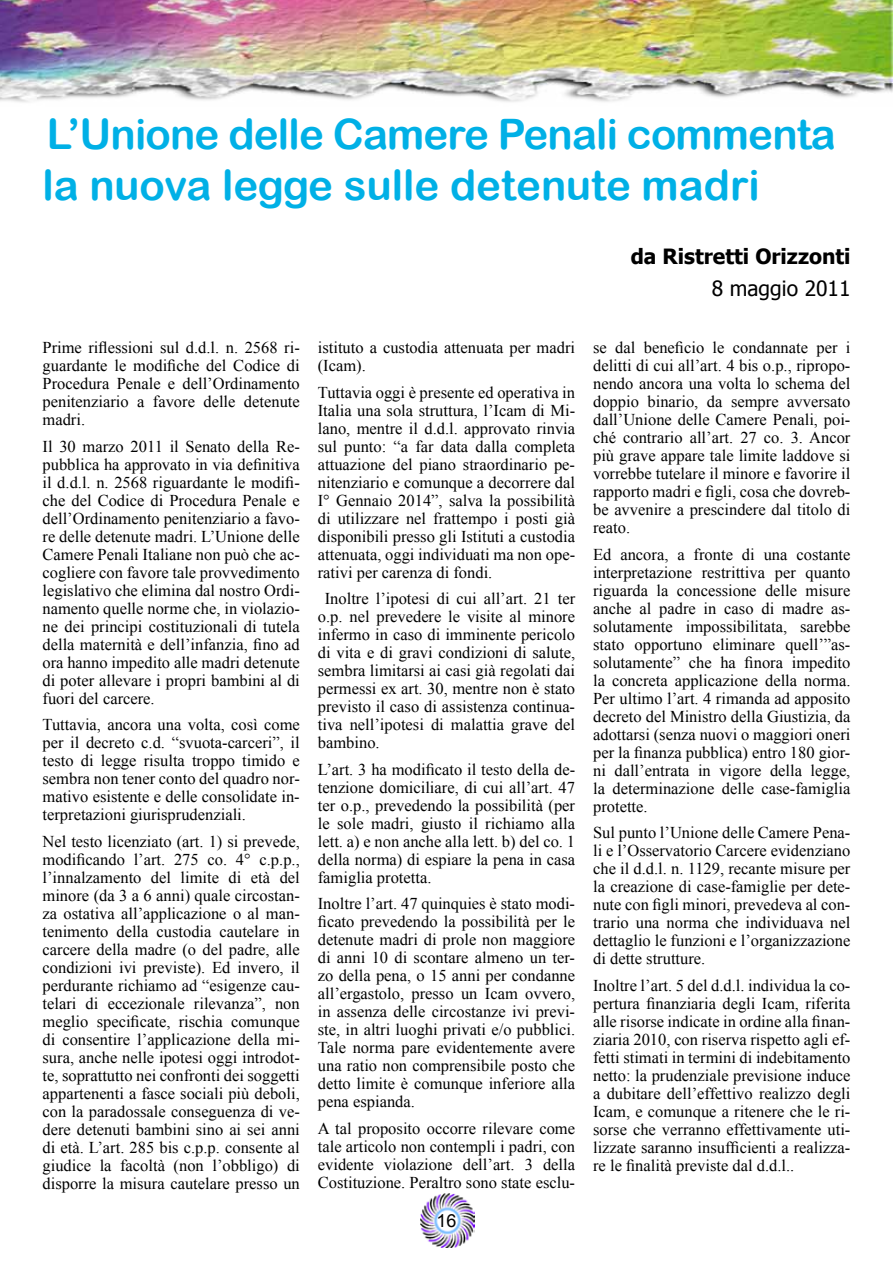
<style>
.page{position:relative;width:893px;height:1263px;background:#fff}
.page>*{position:absolute;margin:0;border:0;box-sizing:border-box;transform-origin:0 0}
.t1{font:42px/50.4px "Arial Rounded MT Bold";letter-spacing:-.02em;color:#00b0e6}
.t2{font:700 21px "Tahoma";color:#000}
.t3{font:21px "Tahoma";color:#000}
.t4{font:18px "Arial";color:#000}
.t5{font:16.5px/18px "Times New Roman";color:#000;text-align:justify}
</style>
<div class="page">
<img style="left:421px;top:1193px;width:53px;height:54px">
<img style="left:0;top:0;width:893px;height:102px">
<h1 class="t1" style="left:43px;top:109px;width:795px">L’Unione delle Camere Penali commenta la nuova legge sulle detenute madri</h1>
<p class="t2" style="left:631px;top:242px;width:221px">da Ristretti Orizzonti</p>
<p class="t3" style="left:712px;top:275px;width:140px">8 maggio 2011</p>
<p class="t5" style="left:43px;top:338px;width:259px">Prime riflessioni sul d.d.l. n. 2568 ri&shy;guardante le modifiche del Codice di Procedura Penale e dell’Ordinamento penitenziario a favore delle detenute madri.</p>
<p class="t5" style="left:43px;top:437px;width:259px">Il 30 marzo 2011 il Senato della Re&shy;pubblica ha approvato in via definitiva il d.d.l. n. 2568 riguardante le modifi&shy;che del Codice di Procedura Penale e dell’Ordinamento penitenziario a favo&shy;re delle detenute madri. L’Unione delle Camere Penali Italiane non può che ac&shy;cogliere con favore tale provvedimento legislativo che elimina dal nostro Ordi&shy;namento quelle norme che, in violazio&shy;ne dei principi costituzionali di tutela della maternità e dell’infanzia, fino ad ora hanno impedito alle madri detenute di poter allevare i propri bambini al di fuori del carcere.</p>
<p class="t5" style="left:43px;top:715px;width:259px">Tuttavia, ancora una volta, così come per il decreto c.d. “svuota-carceri”, il testo di legge risulta troppo timido e sembra non tener conto del quadro nor&shy;mativo esistente e delle consolidate in&shy;terpretazioni giurisprudenziali.</p>
<p class="t5" style="left:43px;top:832px;width:259px">Nel testo licenziato (art. 1) si prevede, modificando l’art. 275 co. 4° c.p.p., l’innalzamento del limite di età del minore (da 3 a 6 anni) quale circostan&shy;za ostativa all’applicazione o al man&shy;tenimento della custodia cautelare in carcere della madre (o del padre, alle condizioni ivi previste). Ed invero, il perdurante richiamo ad “esigenze cau&shy;telari di eccezionale rilevanza”, non meglio specificate, rischia comunque di consentire l’applicazione della mi&shy;sura, anche nelle ipotesi oggi introdot&shy;te, soprattutto nei confronti dei soggetti appartenenti a fasce sociali più deboli, con la paradossale conseguenza di ve&shy;dere detenuti bambini sino ai sei anni di età. L’art. 285 bis c.p.p. consente al giudice la facoltà (non l’obbligo) di disporre la misura cautelare presso un</p>
<p class="t5" style="left:318px;top:338px;width:259px">istituto a custodia attenuata per madri (Icam).</p>
<p class="t5" style="left:318px;top:383px;width:259px">Tuttavia oggi è presente ed operativa in Italia una sola struttura, l’Icam di Mi&shy;lano, mentre il d.d.l. approvato rinvia sul punto: “a far data dalla completa attuazione del piano straordinario pe&shy;nitenziario e comunque a decorrere dal I° Gennaio 2014”, salva la possibilità di utilizzare nel frattempo i posti già disponibili presso gli Istituti a custodia attenuata, oggi individuati ma non ope&shy;rativi per carenza di fondi.</p>
<p class="t5" style="left:318px;top:589px;width:259px;text-indent:7px">Inoltre l’ipotesi di cui all’art. 21 ter o.p. nel prevedere le visite al minore infermo in caso di imminente pericolo di vita e di gravi condizioni di salute, sembra limitarsi ai casi già regolati dai permessi ex art. 30, mentre non è stato previsto il caso di assistenza continua&shy;tiva nell’ipotesi di malattia grave del bambino.</p>
<p class="t5" style="left:318px;top:760px;width:259px">L’art. 3 ha modificato il testo della de&shy;tenzione domiciliare, di cui all’art. 47 ter o.p., prevedendo la possibilità (per le sole madri, giusto il richiamo alla lett. a) e non anche alla lett. b) del co. 1 della norma) di espiare la pena in casa famiglia protetta.</p>
<p class="t5" style="left:318px;top:894px;width:259px">Inoltre l’art. 47 quinquies è stato modi&shy;ficato prevedendo la possibilità per le detenute madri di prole non maggiore di anni 10 di scontare almeno un ter&shy;zo della pena, o 15 anni per condanne all’ergastolo, presso un Icam ovvero, in assenza delle circostanze ivi previ&shy;ste, in altri luoghi privati e/o pubblici.<br>Tale norma pare evidentemente avere una ratio non comprensibile posto che detto limite è comunque inferiore alla pena espianda.</p>
<p class="t5" style="left:318px;top:1119px;width:259px">A tal proposito occorre rilevare come tale articolo non contempli i padri, con evidente violazione dell’art. 3 della Costituzione. Peraltro sono state esclu-</p>
<p class="t4" style="left:436px;top:1209px;width:22px">16</p>
<p class="t5" style="left:593px;top:338px;width:259px">se dal beneficio le condannate per i delitti di cui all’art. 4 bis o.p., ripropo&shy;nendo ancora una volta lo schema del doppio binario, da sempre avversato dall’Unione delle Camere Penali, poi&shy;ché contrario all’art. 27 co. 3. Ancor più grave appare tale limite laddove si vorrebbe tutelare il minore e favorire il rapporto madri e figli, cosa che dovreb&shy;be avvenire a prescindere dal titolo di reato.</p>
<p class="t5" style="left:593px;top:545px;width:259px">Ed ancora, a fronte di una costante interpretazione restrittiva per quanto riguarda la concessione delle misure anche al padre in caso di madre as&shy;solutamente impossibilitata, sarebbe stato opportuno eliminare quell’”as&shy;solutamente” che ha finora impedito la concreta applicazione della norma.<br>Per ultimo l’art. 4 rimanda ad apposito decreto del Ministro della Giustizia, da adottarsi (senza nuovi o maggiori oneri per la finanza pubblica) entro 180 gior&shy;ni dall’entrata in vigore della legge, la determinazione delle case-famiglia protette.</p>
<p class="t5" style="left:593px;top:823px;width:259px">Sul punto l’Unione delle Camere Pena&shy;li e l’Osservatorio Carcere evidenziano che il d.d.l. n. 1129, recante misure per la creazione di case-famiglie per dete&shy;nute con figli minori, prevedeva al con&shy;trario una norma che individuava nel dettaglio le funzioni e l’organizzazione di dette strutture.</p>
<p class="t5" style="left:593px;top:976px;width:259px">Inoltre l’art. 5 del d.d.l. individua la co&shy;pertura finanziaria degli Icam, riferita alle risorse indicate in ordine alla finan&shy;ziaria 2010, con riserva rispetto agli ef&shy;fetti stimati in termini di indebitamento netto: la prudenziale previsione induce a dubitare dell’effettivo realizzo degli Icam, e comunque a ritenere che le ri&shy;sorse che verranno effettivamente uti&shy;lizzate saranno insufficienti a realizza&shy;re le finalità previste dal d.d.l..</p>
</div>
